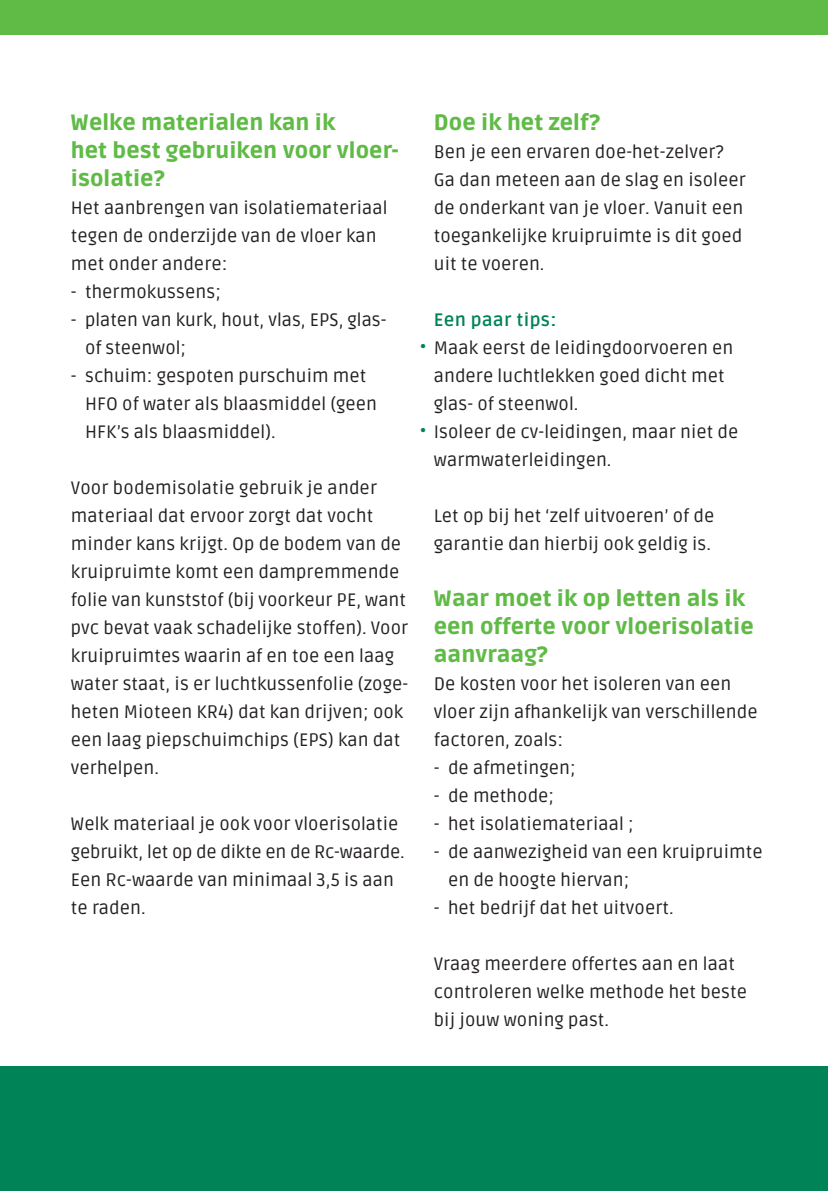
<style>
.page{position:relative;width:828px;height:1191px;background:#fff}
.page>*{position:absolute;margin:0;border:0;box-sizing:border-box;transform-origin:0 0}
.t1{font:900 22px/28px "Ruda";letter-spacing:.005em;color:#60bb46}
.t2{font:18px/28px "Ruda";letter-spacing:.005em;color:#231f20}
.t3{font:700 18px "Ruda";letter-spacing:.02em;color:#008356}
.s1{color:#008356}
</style>
<div class="page">
<div style="left:0;top:0;width:828px;height:34px;background:#60bb46"></div>
<div style="left:0;top:1066px;width:828px;height:125px;background:#008356"></div>
<p class="t1" style="left:71px;top:109px;width:329px">Welke materialen kan ik<br>het best gebruiken voor vloer&shy;isolatie?</p>
<p class="t2" style="left:71px;top:194px;width:318px">Het aanbrengen van isolatiemateriaal tegen de onderzijde van de vloer kan met onder andere:</p>
<p class="t2" style="left:71px;top:278px;width:152px">- thermokussens;</p>
<p class="t2" style="left:85px;top:306px;width:303px;text-indent:-14px">- platen van kurk, hout, vlas, EPS, glas&shy;of steenwol;</p>
<p class="t2" style="left:85px;top:362px;width:293px;text-indent:-14px">- schuim: gespoten purschuim met<br>HFO of water als blaasmiddel (geen<br>HFK’s als blaasmiddel).</p>
<p class="t2" style="left:71px;top:474px;width:339px">Voor bodemisolatie gebruik je ander materiaal dat ervoor zorgt dat vocht minder kans krijgt. Op de bodem van de kruipruimte komt een dampremmende folie van kunststof (bij voorkeur PE, want pvc bevat vaak schadelijke stoffen). Voor kruipruimtes waarin af en toe een laag water staat, is er luchtkussenfolie (zoge&shy;heten Mioteen KR4) dat kan drijven; ook een laag piepschuimchips (EPS) kan dat verhelpen.</p>
<p class="t2" style="left:71px;top:810px;width:335px">Welk materiaal je ook voor vloerisolatie gebruikt, let op de dikte en de Rc-waarde.<br>Een Rc-waarde van minimaal 3,5 is aan te raden.</p>
<p class="t1" style="left:434px;top:109px;width:168px">Doe ik het zelf?</p>
<p class="t2" style="left:434px;top:138px;width:313px">Ben je een ervaren doe-het-zelver?<br>Ga dan meteen aan de slag en isoleer de onderkant van je vloer. Vanuit een toegankelijke kruipruimte is dit goed uit te voeren.</p>
<p class="t3" style="left:434px;top:310px;width:124px">Een paar tips:</p>
<p class="t2" style="left:434px;top:334px;width:301px;text-indent:-14px"><span class="s1">•</span> Maak eerst de leidingdoorvoeren en andere luchtlekken goed dicht met glas- of steenwol.</p>
<p class="t2" style="left:434px;top:418px;width:306px;text-indent:-14px"><span class="s1">•</span> Isoleer de cv-leidingen, maar niet de warmwaterleidingen.</p>
<p class="t2" style="left:434px;top:502px;width:282px">Let op bij het ‘zelf uitvoeren’ of de garantie dan hierbij ook geldig is.</p>
<p class="t1" style="left:434px;top:585px;width:321px">Waar moet ik op letten als ik een offerte voor vloerisolatie aanvraag?</p>
<p class="t2" style="left:434px;top:670px;width:325px">De kosten voor het isoleren van een vloer zijn afhankelijk van verschillende factoren, zoals:</p>
<p class="t2" style="left:434px;top:754px;width:143px">- de afmetingen;</p>
<p class="t2" style="left:434px;top:782px;width:122px">- de methode;</p>
<p class="t2" style="left:434px;top:810px;width:201px">- het isolatiemateriaal ;</p>
<p class="t2" style="left:448px;top:838px;width:316px;text-indent:-14px">- de aanwezigheid van een kruipruimte en de hoogte hiervan;</p>
<p class="t2" style="left:434px;top:894px;width:241px">- het bedrijf dat het uitvoert.</p>
<p class="t2" style="left:434px;top:950px;width:315px">Vraag meerdere offertes aan en laat controleren welke methode het beste bij jouw woning past.</p>
</div>
